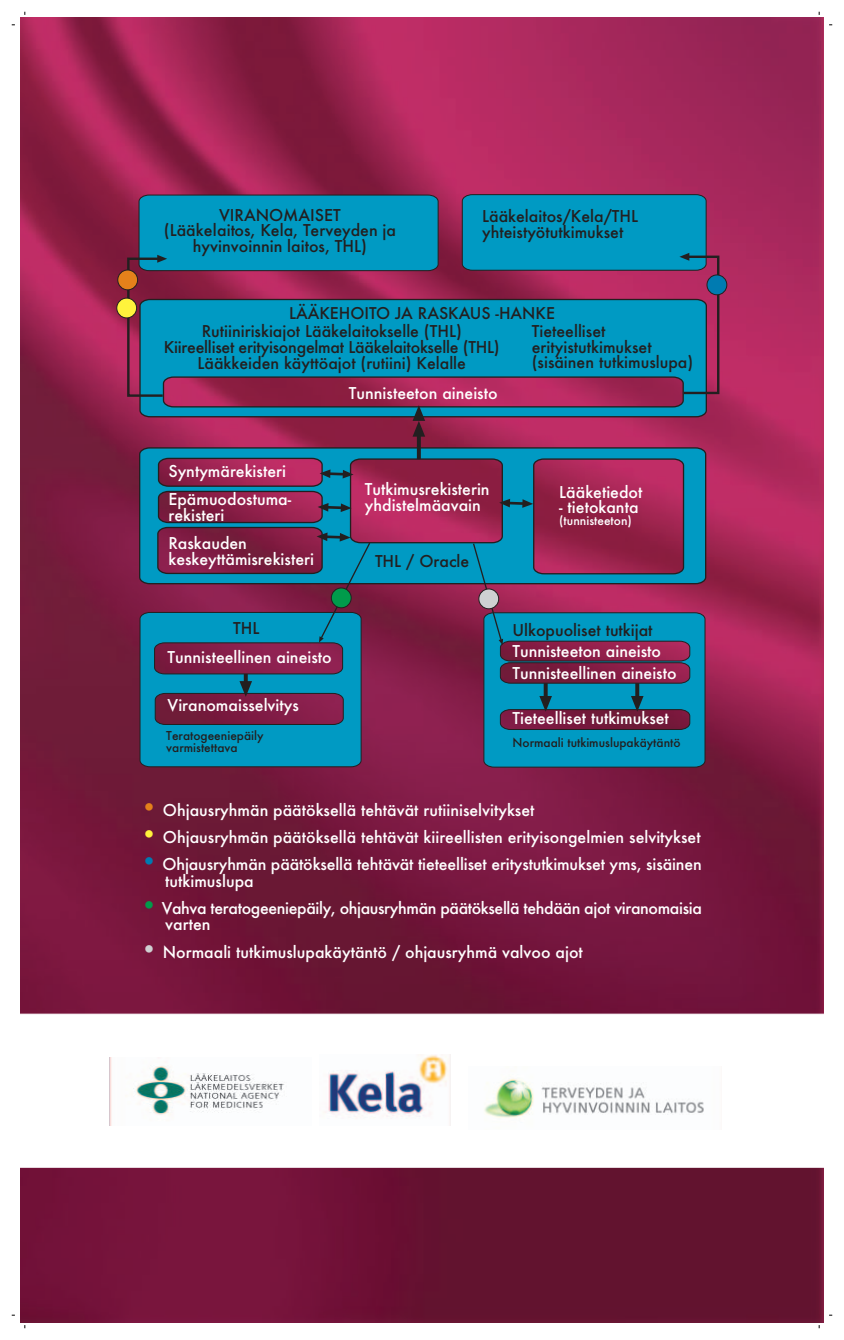
<style>
.page{position:relative;width:844px;height:1340px;background:#fff}
.page>*{position:absolute;margin:0;border:0;box-sizing:border-box;transform-origin:0 0}
.t1{font:500 15.85px/28.1px "Futura";color:#fff}
.t2{font:500 15.85px/15.9px "Futura";color:#231f20;text-align:center}
.t3{font:500 15.85px/16.2px "Futura";letter-spacing:-.025em;color:#fff}
.t4{font:500 15.75px "Futura";color:#231f20}
.t5{font:500 11.9px/12.2px "Futura";color:#231f20}
.t6{font:500 11.9px "Futura";color:#fff}
.s1{font-size:23.8px;color:#e4811b}
.s2{font-size:23.8px;color:#fff33c}
.s3{font-size:23.8px;color:#007bb1}
.s4{font-size:23.8px;color:#009b4b}
.s5{font-size:23.8px;color:#cfd0d2}
</style>
<div class="page">
<img style="left:20px;top:18px;width:803px;height:1304px">
<div style="left:15px;top:1014px;width:813px;height:153px;background:#fff;border:1px solid #fff"></div>
<img style="left:109px;top:1057px;width:176px;height:68px">
<img style="left:328px;top:1055px;width:122px;height:62px">
<img style="left:484px;top:1078px;width:220px;height:40px">
<svg style="left:139px;top:298px;width:568px;height:120px;background:#475e86"></svg>
<svg style="left:138px;top:446px;width:568px;height:139px;background:#654972"></svg>
<svg style="left:462px;top:194px;width:258px;height:201px;background:#2c79a3"></svg>
<svg style="left:126px;top:195px;width:312px;height:203px;background:#2877a0"></svg>
<svg style="left:417px;top:436px;width:4px;height:23px"></svg>
<svg style="left:412px;top:405px;width:13px;height:31px"></svg>
<svg style="left:319px;top:469px;width:34px;height:9px"></svg>
<svg style="left:317px;top:503px;width:34px;height:9px"></svg>
<svg style="left:499px;top:499px;width:34px;height:9px"></svg>
<svg style="left:140px;top:532px;width:231px;height:235px;background:#3f5980"></svg>
<svg style="left:472px;top:542px;width:233px;height:225px;background:#435d85"></svg>
<div style="left:118px;top:270px;width:20px;height:20px;background:#e4811b;border:1px solid #231f20;border-radius:50%"></div>
<div style="left:117px;top:298px;width:20px;height:20px;background:#fff33c;border:1px solid #231f20;border-radius:50%"></div>
<div style="left:706px;top:275px;width:20px;height:20px;background:#007bb1;border:1px solid #231f20;border-radius:50%"></div>
<div style="left:331px;top:588px;width:20px;height:20px;background:#009b4b;border:1px solid #231f20;border-radius:50%"></div>
<div style="left:478px;top:589px;width:20px;height:20px;background:#cfd0d2;border:1px solid #231f20;border-radius:50%"></div>
<p class="t2" style="left:164px;top:208px;width:234px">VIRANOMAISET<br>(Lääkelaitos, Kela, Terveyden ja hyvinvoinnin laitos, THL)</p>
<p class="t2" style="left:482px;top:209px;width:157px;text-align:left">Lääkelaitos/Kela/THL yhteistyötutkimukset</p>
<p class="t4" style="left:289px;top:306px;width:267px">LÄÄKEHOITO JA RASKAUS -HANKE</p>
<p class="t2" style="left:164px;top:325px;width:337px">Rutiiniriskiajot Lääkelaitokselle (THL)<br>Kiireelliset erityisongelmat Lääkelaitokselle (THL)<br>Lääkkeiden käyttöajot (rutiini) Kelalle</p>
<p class="t2" style="left:531px;top:324px;width:163px;text-align:left">Tieteelliset erityistutkimukset (sisäinen tutkimuslupa)</p>
<p class="t1" style="left:349px;top:380px;width:150px">Tunnisteeton aineisto</p>
<p class="t1" style="left:168px;top:458px;width:124px">Syntymärekisteri<br>Epämuodostuma-</p>
<p class="t1" style="left:168px;top:502px;width:80px">rekisteri<br>Raskauden</p>
<p class="t1" style="left:168px;top:546px;width:147px">keskeyttämisrekisteri</p>
<p class="t2" style="left:233px;top:621px;width:28px">THL</p>
<p class="t1" style="left:167px;top:644px;width:165px">Tunnisteellinen aineisto</p>
<p class="t1" style="left:167px;top:692px;width:133px">Viranomaisselvitys</p>
<p class="t5" style="left:166px;top:730px;width:99px">Teratogeeniepäily varmistettava</p>
<p class="t1" style="left:365px;top:483px;width:126px;line-height:15.9px">Tutkimusrekisterin yhdistelmäavain</p>
<p class="t1" style="left:559px;top:479px;width:85px">Lääketiedot</p>
<p class="t1" style="left:559px;top:495px;width:81px">- tietokanta</p>
<p class="t6" style="left:559px;top:515px;width:74px">(tunnisteeton)</p>
<p class="t2" style="left:375px;top:555px;width:96px">THL / Oracle</p>
<p class="t2" style="left:512px;top:623px;width:142px">Ulkopuoliset tutkijat</p>
<p class="t1" style="left:512px;top:642px;width:165px;line-height:21.5px">Tunnisteeton aineisto<br>Tunnisteellinen aineisto</p>
<p class="t1" style="left:512px;top:705px;width:158px">Tieteelliset tutkimukset</p>
<p class="t5" style="left:512px;top:737px;width:170px">Normaali tutkimuslupakäytäntö</p>
<p class="t1" style="left:140px;top:797px;width:396px"><span class="s1">•</span> Ohjausryhmän päätöksellä tehtävät rutiiniselvitykset</p>
<p class="t1" style="left:140px;top:824px;width:562px"><span class="s2">•</span> Ohjausryhmän päätöksellä tehtävät kiireellisten erityisongelmien selvitykset</p>
<p class="t1" style="left:165px;top:857px;width:538px;line-height:16.2px;text-indent:-25px"><span class="s3">•</span> Ohjausryhmän päätöksellä tehtävät tieteelliset eritystutkimukset yms, sisäinen tutkimuslupa</p>
<p class="t3" style="left:165px;top:901px;width:538px;text-indent:-25px"><span class="s4">•</span> Vahva teratogeeniepäily, ohjausryhmän päätöksellä tehdään ajot viranomaisia varten</p>
<p class="t1" style="left:140px;top:939px;width:444px"><span class="s5">•</span> Normaali tutkimuslupakäytäntö / ohjausryhmä valvoo ajot</p>
</div>
